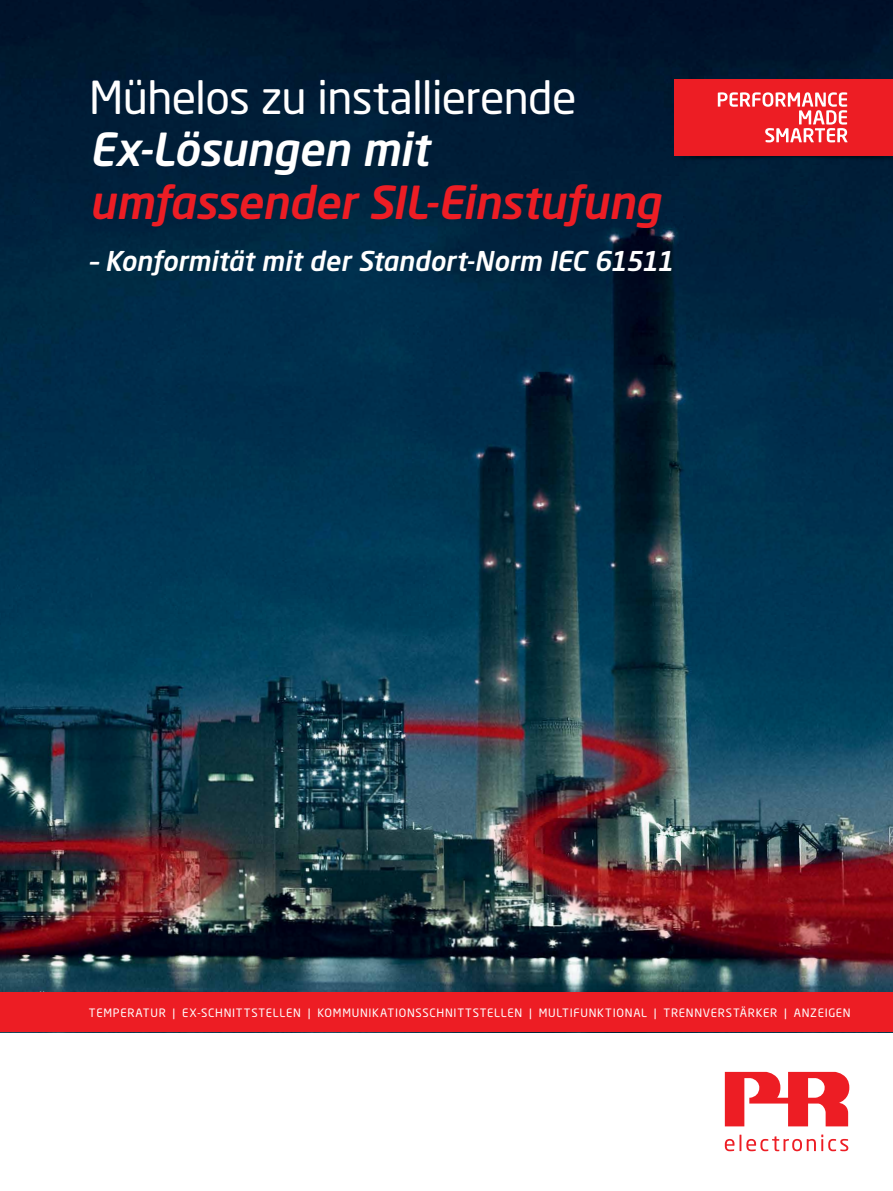
<style>
.page{position:relative;width:893px;height:1191px;background:#fff}
.page>*{position:absolute;margin:0;border:0;box-sizing:border-box;transform-origin:0 0}
.t1{font:italic 500 45px "Neo Sans Pro";letter-spacing:-.015em;color:#ed1d24}
.t2{font:45px "Neo Sans Pro";letter-spacing:-.02em;color:#fff}
.t3{font:italic 500 45px "Neo Sans Pro";letter-spacing:-.015em;color:#fff}
.t4{font:italic 500 27px "Neo Sans Pro";letter-spacing:-.005em;color:#fff}
.t5{font:11.4px "Neo Sans Pro";letter-spacing:.065em;color:#fff}
</style>
<div class="page">
<img style="left:0;top:0;width:893px;height:992px">
<div style="left:0;top:992px;width:893px;height:40px;background:#ed1d24"></div>
<svg style="left:725px;top:1134px;width:123px;height:17px"></svg>
<svg style="left:725px;top:1071px;width:124px;height:55px"></svg>
<img style="left:663px;top:149px;width:230px;height:12px">
<div style="left:675px;top:79px;width:218px;height:77px;background:#ed1d24"></div>
<svg style="left:718px;top:92px;width:129px;height:50px"></svg>
<h1 class="t2" style="left:89px;top:70px;width:489px">Mühelos zu installierende</h1>
<h1 class="t3" style="left:89px;top:121px;width:341px">Ex-Lösungen mit</h1>
<h1 class="t1" style="left:89px;top:174px;width:573px">umfassender SIL-Einstufung</h1>
<h2 class="t4" style="left:89px;top:244px;width:585px">– Konformität mit der Standort-Norm IEC 61511</h2>
<p class="t5" style="left:89px;top:1005px;width:763px">TEMPERATUR | EX-SCHNITTSTELLEN | KOMMUNIKATIONSSCHNITTSTELLEN | MULTIFUNKTIONAL | TRENNVERSTÄRKER | ANZEIGEN</p>
</div>
